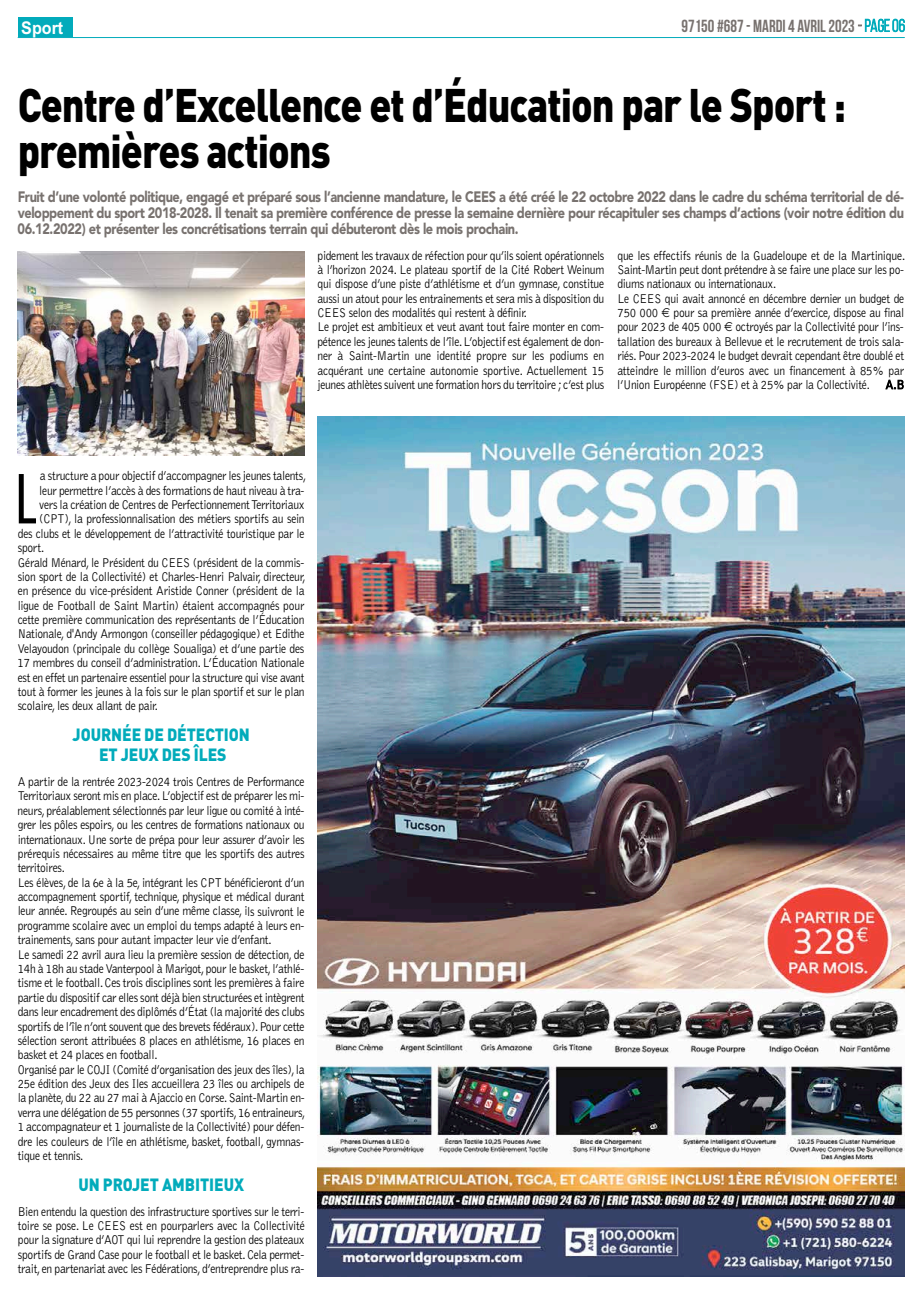
<style>
.page{position:relative;width:922px;height:1294px;background:#fff}
.page>*{position:absolute;margin:0;border:0;box-sizing:border-box;transform-origin:0 0}
.t1{font:65.5px "Futura";color:#000;scale:.9 1}
.t2{font:900 46.5px/46.5px "DIN Pro";letter-spacing:-.025em;color:#000;scale:.85 1}
.t3{font:900 17.5px/20px "DIN Pro";letter-spacing:-.005em;color:#02abbb;text-align:center;scale:.9 1}
.t4{font:700 17.5px "Bebas Neue";color:#78726f;scale:.95 1}
.t5{font:700 17.5px "Arial";color:#fff;scale:.92 1}
.t6{font:900 15px/15.6px "Avenir";letter-spacing:-.03em;color:#78726f;text-align:justify;scale:.85 1}
.t7{font:300 13.12px/14.4px "Bell Gothic";letter-spacing:-.025em;color:#000;scale:.88 1}
.s1{font-weight:400}
.s2{font-weight:400;color:#02abbb}
</style>
<div class="page">
<hr style="left:18px;top:37px;width:886px;height:1px;background:#02abbb">
<svg style="left:858px;top:19px;width:46px;height:13px"></svg>
<div style="left:18px;top:18px;width:55px;height:19px;background:#02abbb"></div>
<svg style="left:885px;top:379px;width:18px;height:10px"></svg>
<img style="left:18px;top:251px;width:286px;height:204px">
<img style="left:317px;top:417px;width:587px;height:859px">
<h3 class="t5" style="left:21px;top:16px;width:47px">Sport</h3>
<h3 class="t4" style="left:681px;top:16px;width:237px">97150 #687 - MARDI 4 AVRIL 2023 <span class="s1">-</span><span class="s2">page06</span></h3>
<h2 class="t2" style="left:18px;top:76px;width:975px">Centre d’Excellence et d’Éducation par le Sport : premières actions</h2>
<p class="t6" style="left:18px;top:189px;width:1044px">Fruit d’une volonté politique, engagé et préparé sous l’ancienne mandature, le CEES a été créé le 22 octobre 2022 dans le cadre du schéma territorial de dé&shy;veloppement du sport 2018-2028. Il tenait sa première conférence de presse la semaine dernière pour récapituler ses champs d’actions (voir notre édition du 06.12.2022) et présenter les concrétisations terrain qui débuteront dès le mois prochain.</p>
<p class="t7" style="left:317px;top:248px;width:327px">pidement les travaux de réfection pour qu’ils soient opérationnels à l’horizon 2024. Le plateau sportif de la Cité Robert Weinum qui dispose d’une piste d’athlétisme et d’un gymnase, constitue aussi un atout pour les entrainements et sera mis à disposition du CEES selon des modalités qui restent à définir.<br>Le projet est ambitieux et veut avant tout faire monter en com&shy;pétence les jeunes talents de l’île.L’objectif est également de don&shy;ner à Saint-Martin une identité propre sur les podiums en acquérant une certaine autonomie sportive. Actuellement 15 jeunes athlètes suivent une formation hors du territoire ;c’est plus</p>
<p class="t7" style="left:617px;top:248px;width:328px">que les effectifs réunis de la Guadeloupe et de la Martinique.<br>Saint-Martin peut dont prétendre à se faire une place sur les po&shy;diums nationaux ou internationaux.<br>Le CEES qui avait annoncé en décembre dernier un budget de 750 000 pour sa première année d’exercice, dispose au final pour 2023 de 405 000 octroyés par la Collectivité pour l’ins&shy;tallation des bureaux à Bellevue et le recrutement de trois sala&shy;riés.Pour 2023-2024 le budget devrait cependant être doublé et atteindre le million d’euros avec un financement à 85% par l’Union Européenne (FSE) et à 25% par la Collectivité. A.B</p>
<h1 class="t1" style="left:14px;top:457px;width:26px">L</h1>
<p class="t7" style="left:40px;top:469px;width:304px">a structure a pour objectif d’accompagner les jeunes talents,</p>
<p class="t7" style="left:39px;top:483px;width:303px">leur permettre l’accès à des formations de haut niveau à tra-</p>
<p class="t7" style="left:39px;top:498px;width:303px">vers la création de Centres de PerfectionnementTerritoriaux</p>
<p class="t7" style="left:39px;top:512px;width:303px">(CPT), la professionnalisation des métiers sportifs au sein</p>
<p class="t7" style="left:18px;top:526px;width:327px">des clubs et le développement de l’attractivité touristique par le</p>
<p class="t7" style="left:18px;top:541px;width:32px">sport.</p>
<p class="t7" style="left:18px;top:555px;width:327px">Gérald Ménard, le Président du CEES (président de la commis-</p>
<p class="t7" style="left:18px;top:569px;width:328px">sion sport de la Collectivité) et Charles-Henri Palvair, directeur,</p>
<p class="t7" style="left:18px;top:584px;width:327px">en présence du vice-président Aristide Conner (président de la</p>
<p class="t7" style="left:18px;top:598px;width:327px">ligue de Football de Saint Martin) étaient accompagnés pour</p>
<p class="t7" style="left:18px;top:613px;width:327px">cette première communication des représentants de l’Éducation</p>
<p class="t7" style="left:18px;top:627px;width:327px">Nationale, d'Andy Armongon (conseiller pédagogique) et Edithe</p>
<p class="t7" style="left:18px;top:641px;width:327px">Velayoudon (principale du collège Soualiga) et d’une partie des</p>
<p class="t7" style="left:18px;top:656px;width:327px">17 membres du conseil d’administration. L’Éducation Nationale</p>
<p class="t7" style="left:18px;top:670px;width:327px">est en effet un partenaire essentiel pour la structure qui vise avant</p>
<p class="t7" style="left:18px;top:684px;width:327px">tout à former les jeunes à la fois sur le plan sportif et sur le plan</p>
<p class="t7" style="left:18px;top:699px;width:161px">scolaire, les deux allant de pair.</p>
<h3 class="t3" style="left:73px;top:722px;width:198px">JOURNÉE DE DÉTECTION<br>ET JEUX DES ÎLES</h3>
<p class="t7" style="left:18px;top:774px;width:328px">A partir de la rentrée 2023-2024 trois Centres de Performance Territoriaux seront mis en place.L’objectif est de préparer les mi&shy;neurs,préalablement sélectionnés par leur ligue ou comité à inté&shy;grer les pôles espoirs, ou les centres de formations nationaux ou internationaux. Une sorte de prépa pour leur assurer d’avoir les prérequis nécessaires au même titre que les sportifs des autres territoires.<br>Les élèves, de la 6e à la 5e, intégrant les CPT bénéficieront d’un accompagnement sportif, technique, physique et médical durant leur année. Regroupés au sein d’une même classe, ils suivront le programme scolaire avec un emploi du temps adapté à leurs en&shy;trainements, sans pour autant impacter leur vie d’enfant.<br>Le samedi 22 avril aura lieu la première session de détection, de 14h à 18h au stadeVanterpool à Marigot,pour le basket,l’athlé&shy;tisme et le football.Ces trois disciplines sont les premières à faire partie du dispositif car elles sont déjà bien structurées et intègrent dans leur encadrement des diplômés d’État (la majorité des clubs sportifs de l’île n’ont souvent que des brevets fédéraux).Pour cette sélection seront attribuées 8 places en athlétisme, 16 places en basket et 24 places en football.<br>Organisé par le COJI (Comité d’organisation des jeux des îles),la 25e édition des Jeux des Iles accueillera 23 îles ou archipels de la planète,du 22 au 27 mai à Ajaccio en Corse.Saint-Martin en&shy;verra une délégation de 55 personnes (37 sportifs,16 entraineurs, 1 accompagnateur et 1 journaliste de la Collectivité) pour défen&shy;dre les couleurs de l’île en athlétisme, basket, football, gymnas&shy;tique et tennis.</p>
<h3 class="t3" style="left:79px;top:1171px;width:185px">UN PROJET AMBITIEUX</h3>
<p class="t7" style="left:18px;top:1204px;width:327px;text-align:justify">Bien entendu la question des infrastructure sportives sur le terri&shy;toire se pose. Le CEES est en pourparlers avec la Collectivité pour la signature d’AOT qui lui reprendre la gestion des plateaux sportifs de Grand Case pour le football et le basket.Cela permet&shy;trait,en partenariat avec les Fédérations,d’entreprendre plus ra-</p>
</div>
